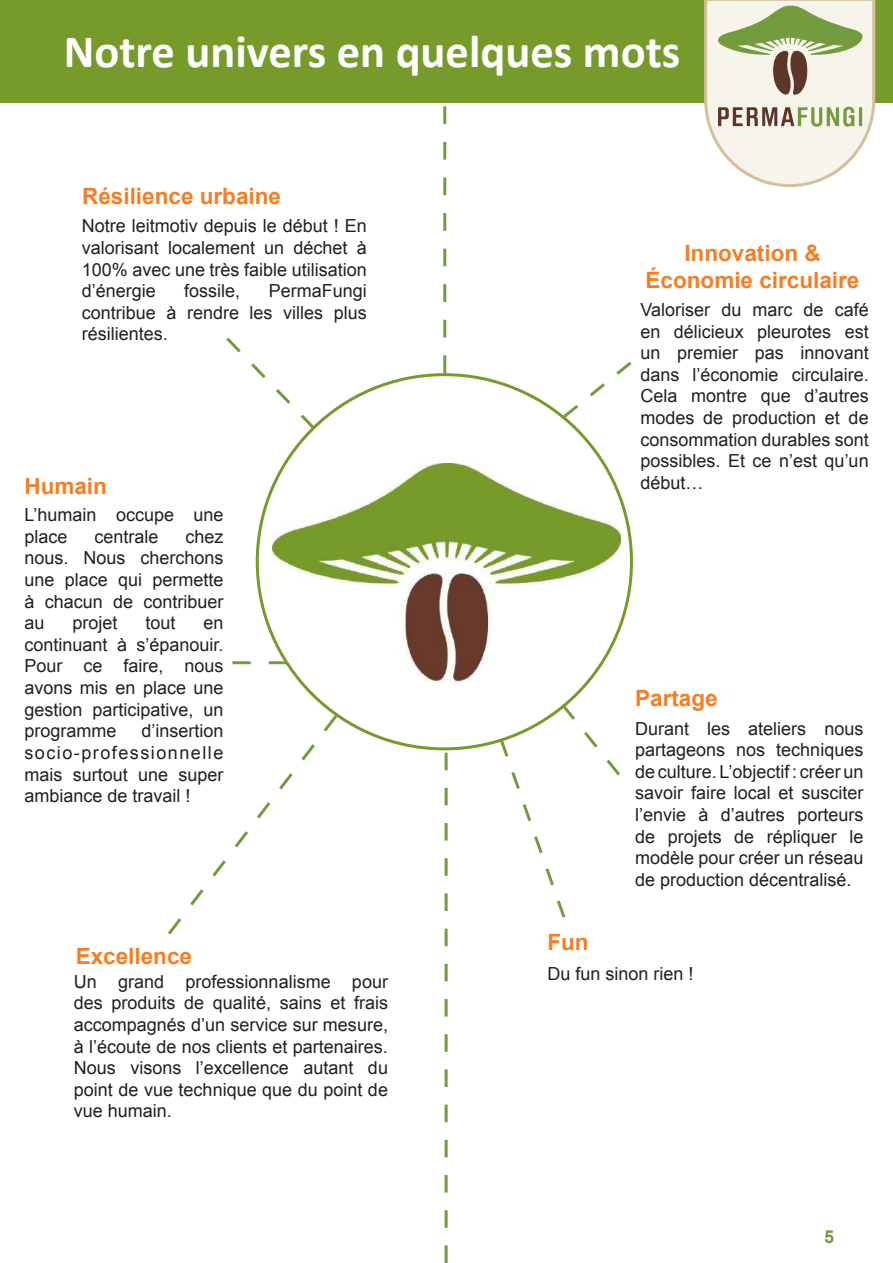
<style>
.page{position:relative;width:893px;height:1263px;background:#fff}
.page>*{position:absolute;margin:0;border:0;box-sizing:border-box;transform-origin:0 0}
.t1{font:700 46.5px "Calibri";color:#fff}
.t2{font:700 22.5px/27px "Arial";color:#f57e25;text-align:center}
.t3{font:18px/21.6px "Arial";color:#231f20;text-align:justify}
.t4{font:700 18px "Arial";color:#739c3e}
</style>
<div class="page">
<img style="left:273px;top:463px;width:347px;height:231px">
<div style="left:0;top:0;width:893px;height:102px;background:#779b2b"></div>
<svg style="left:703px;top:0;width:174px;height:188px"></svg>
<svg style="left:226px;top:337px;width:92px;height:96px"></svg>
<svg style="left:560px;top:361px;width:72px;height:60px"></svg>
<svg style="left:168px;top:712px;width:172px;height:223px"></svg>
<svg style="left:445px;top:753px;width:3px;height:510px"></svg>
<svg style="left:443px;top:106px;width:3px;height:267px"></svg>
<svg style="left:232px;top:661px;width:55px;height:3px"></svg>
<svg style="left:497px;top:701px;width:123px;height:217px"></svg>
<h1 class="t1" style="left:64px;top:22px;width:618px">Notre univers en quelques mots</h1>
<p class="t2" style="left:82px;top:183px;width:200px">Résilience urbaine</p>
<p class="t3" style="left:82px;top:215px;width:286px">Notre leitmotiv depuis le début ! En valorisant localement un déchet à 100% avec une très faible utilisation d’énergie</p>
<p class="t3" style="left:184px;top:280px;width:58px">fossile,</p>
<p class="t3" style="left:82px;top:280px;width:286px;text-indent:187px">PermaFungi contribue à rendre les villes plus résilientes.</p>
<p class="t2" style="left:24px;top:474px;width:84px">Humain</p>
<p class="t3" style="left:24px;top:504px;width:201px">L’humain occupe une place</p>
<p class="t3" style="left:24px;top:526px;width:201px;text-indent:161px">chez nous. Nous cherchons une place qui permette à chacun de contribuer au</p>
<p class="t3" style="left:94px;top:526px;width:66px">centrale</p>
<p class="t3" style="left:72px;top:612px;width:47px">projet</p>
<p class="t3" style="left:146px;top:612px;width:32px">tout</p>
<p class="t3" style="left:24px;top:612px;width:201px;text-indent:179px">en continuant à s’épanouir.<br>Pour ce faire, nous avons mis en place une gestion participative, un programme</p>
<p class="t3" style="left:24px;top:720px;width:201px;text-indent:117px">d’insertion socio-professionnelle mais surtout une super ambiance de travail !</p>
<p class="t2" style="left:76px;top:943px;width:118px">Excellence</p>
<p class="t3" style="left:74px;top:971px;width:316px">Un grand professionnalisme pour des produits de qualité, sains et frais accompagnés d’un service sur mesure, à l’écoute de nos clients et partenaires.<br>Nous visons l’excellence autant du point de vue technique que du point de vue humain.</p>
<p class="t2" style="left:646px;top:240px;width:215px">Innovation &amp;<br>Économie circulaire</p>
<p class="t3" style="left:640px;top:299px;width:230px">Valoriser du marc de café en délicieux pleurotes est un premier pas innovant dans l’économie circulaire.<br>Cela montre que d’autres modes de production et de consommation durables sont possibles. Et ce n’est qu’un début…</p>
<p class="t2" style="left:635px;top:685px;width:84px">Partage</p>
<p class="t2" style="left:547px;top:929px;width:43px">Fun</p>
<p class="t3" style="left:635px;top:718px;width:230px">Durant les ateliers nous partageons nos techniques de culture. L’objectif : créer un savoir faire local et susciter l’envie à d’autres porteurs de projets de répliquer le modèle pour créer un réseau de production décentralisé.</p>
<p class="t3" style="left:547px;top:963px;width:148px">Du fun sinon rien !</p>
<p class="t4" style="left:824px;top:1224px;width:12px">5</p>
</div>
